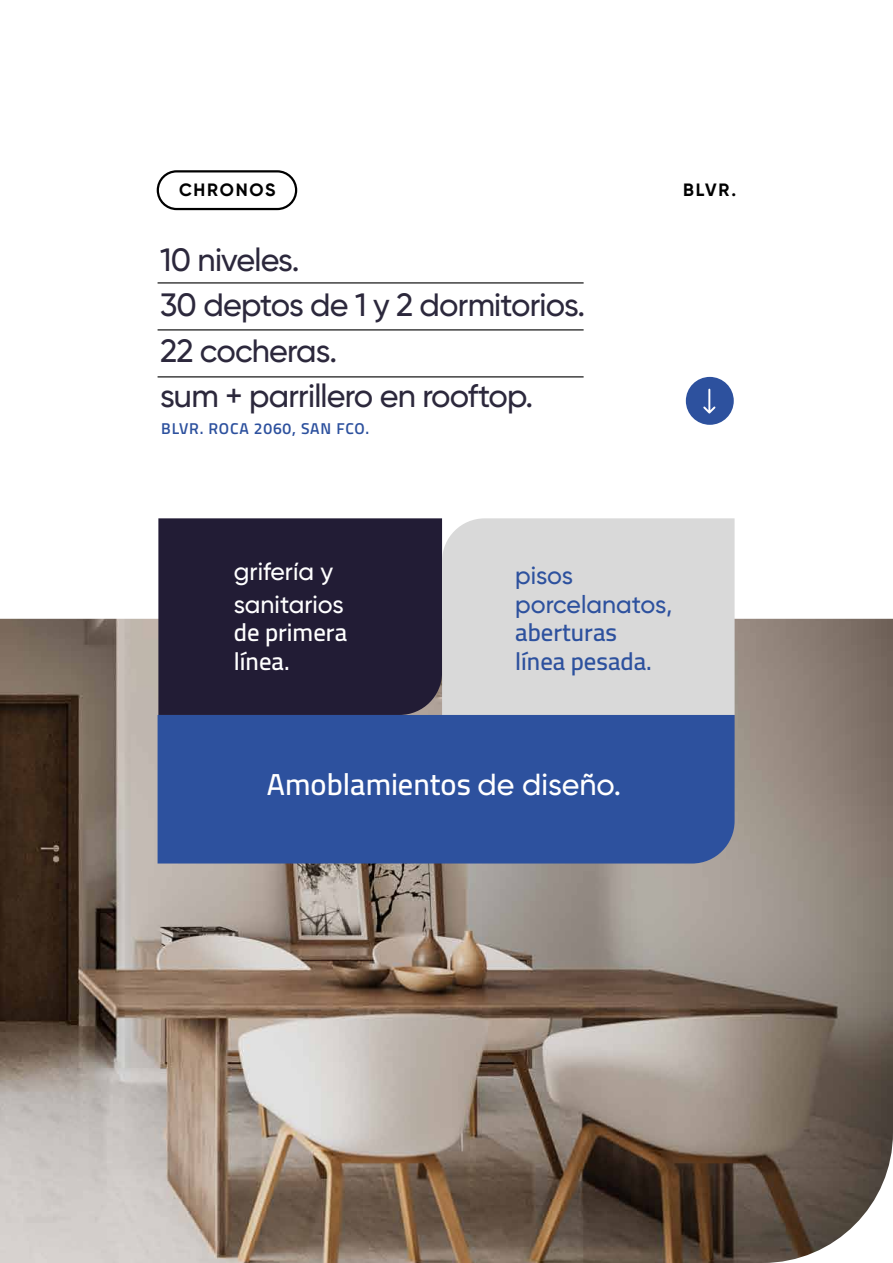
<style>
.page{position:relative;width:893px;height:1263px;background:#fff}
.page>*{position:absolute;margin:0;border:0;box-sizing:border-box;transform-origin:0 0}
.t1{font:500 32.25px/45.5px "Gilroy";letter-spacing:-.025em;color:#2c283c}
.t2{font:600 30.45px "Cairo";color:#fff}
.t3{font:600 24.75px/28.5px "Cairo";color:#2d519e}
.t4{font:500 24.75px/32.7px "Gilroy";color:#fff}
.t5{font:500 24.75px/28.5px "Gilroy";color:#2d519e}
.t6{font:600 24.75px/28.5px "Cairo";color:#fff}
.t7{font:700 17.85px "Gilroy";letter-spacing:.1em;color:#000}
.t8{font:600 15.75px "Titillium Web";letter-spacing:.05em;color:#2d519e}
.s1{font-family:"Gilroy";font-weight:500}
</style>
<div class="page">
<img style="left:0;top:619px;width:893px;height:644px">
<svg style="left:157px;top:170px;width:140px;height:40px"></svg>
<div style="left:686px;top:377px;width:48px;height:48px;background:#2d519e;border-radius:24px"></div>
<svg style="left:703px;top:389px;width:12px;height:25px"></svg>
<hr style="left:158px;top:282px;width:426px;height:1px;background:#000">
<hr style="left:158px;top:329px;width:426px;height:1px;background:#000">
<hr style="left:158px;top:376px;width:426px;height:1px;background:#000">
<div style="left:158px;top:518px;width:284px;height:197px;background:#221c35"></div>
<div style="left:442px;top:518px;width:293px;height:197px;background:#d9d9d9"></div>
<div style="left:158px;top:715px;width:577px;height:148px;background:#2d519e"></div>
<p class="t7" style="left:179px;top:179px;width:98px">CHRONOS</p>
<p class="t1" style="left:160px;top:237px;width:427px">10 niveles.<br>30 deptos de 1 y 2 dormitorios.<br>22 cocheras.<br>sum + parrillero en rooftop.</p>
<p class="t8" style="left:161px;top:416px;width:210px">BLVR. ROCA 2060, SAN FCO.</p>
<p class="t7" style="left:683px;top:179px;width:54px">BLVR.</p>
<p class="t4" style="left:234px;top:555px;width:111px">grifería y sanitarios</p>
<p class="t6" style="left:234px;top:618px;width:115px">de primera línea.</p>
<p class="t5" style="left:515px;top:561px;width:159px">pisos porcelanatos,</p>
<p class="t3" style="left:515px;top:618px;width:138px">aberturas línea pesada.</p>
<p class="t2" style="left:267px;top:758px;width:356px">Amoblamientos <span class="s1">de diseño.</span></p>
</div>
